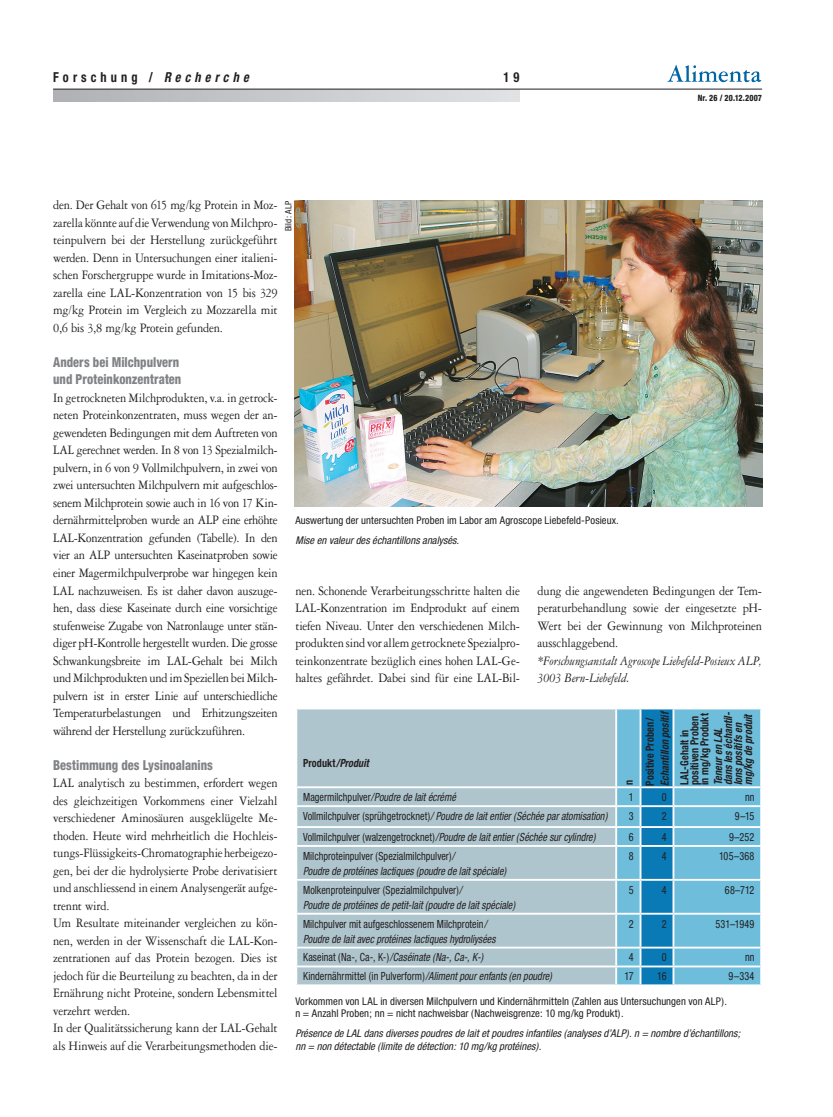
<style>
.page{position:relative;width:833px;height:1117px;background:#fff}
.page>*{position:absolute;margin:0;border:0;box-sizing:border-box;transform-origin:0 0}
.t1{font:13.75px/17.5px "Garamond Three";letter-spacing:-.01em;color:#231f20;text-align:justify;scale:.9 1}
.t2{font:800 condensed 13.75px/17.5px "Helvetica Neue";color:#808285;scale:.9 1}
.t3{font:italic 13.75px/17.5px "Garamond Three";letter-spacing:-.01em;color:#231f20;scale:.9 1}
.t4{font:700 condensed 13.75px "Helvetica Neue";letter-spacing:.33em;color:#231f20;scale:.9 1}
.t5{font:italic condensed 11.25px/15px "Helvetica Neue";color:#231f20;scale:.9 1}
.t6{font:condensed 11.25px "Helvetica Neue";letter-spacing:.005em;color:#231f20;scale:.9 1}
.t7{font:italic 700 condensed 11.25px/10px "Helvetica Neue";color:#231f20;scale:.9 1}
.t8{font:700 condensed 11.25px/10px "Helvetica Neue";letter-spacing:.01em;color:#231f20;scale:.9 1}
.t9{font:condensed 10.62px/12.5px "Helvetica Neue";letter-spacing:.005em;color:#231f20}
.t10{font:italic condensed 10.62px/12.5px "Helvetica Neue";letter-spacing:.005em;color:#231f20}
.t11{font:800 condensed 8.75px "Helvetica Neue";letter-spacing:.025em;color:#231f20;scale:.9 1}
.t12{font:condensed 8.75px "Helvetica Neue";letter-spacing:.015em;color:#231f20}
.s1{font-style:italic}
.s2{font-style:normal}
</style>
<div class="page">
<svg style="left:53px;top:90px;width:467px;height:11px"></svg>
<hr style="left:53px;top:89px;width:709px;height:1px;background:#231f20">
<svg style="left:667px;top:65px;width:94px;height:17px"></svg>
<img style="left:294px;top:201px;width:468px;height:306px">
<div style="left:296px;top:708px;width:320px;height:79px;background:#afc5cd"></div>
<div style="left:674px;top:709px;width:86px;height:275px;background:#6dbddb"></div>
<div style="left:297px;top:788px;width:318px;height:196px;background:#afc5cd"></div>
<hr style="left:295px;top:707px;width:321px;height:2px;background:#fff">
<hr style="left:295px;top:709px;width:2px;height:77px;background:#fff">
<hr style="left:295px;top:786px;width:321px;height:2px;background:#fff">
<hr style="left:673px;top:786px;width:89px;height:2px;background:#fff">
<hr style="left:295px;top:805px;width:321px;height:1px;background:#fff">
<hr style="left:673px;top:805px;width:89px;height:1px;background:#fff">
<hr style="left:295px;top:825px;width:321px;height:2px;background:#fff">
<hr style="left:673px;top:825px;width:89px;height:2px;background:#fff">
<svg style="left:760px;top:788px;width:1px;height:56px"></svg>
<hr style="left:295px;top:844px;width:321px;height:2px;background:#fff">
<hr style="left:673px;top:844px;width:89px;height:2px;background:#fff">
<hr style="left:295px;top:878px;width:321px;height:2px;background:#fff">
<hr style="left:673px;top:878px;width:89px;height:2px;background:#fff">
<hr style="left:295px;top:912px;width:321px;height:2px;background:#fff">
<hr style="left:673px;top:912px;width:89px;height:2px;background:#fff">
<hr style="left:295px;top:946px;width:321px;height:2px;background:#fff">
<hr style="left:673px;top:946px;width:89px;height:2px;background:#fff">
<hr style="left:295px;top:965px;width:321px;height:2px;background:#fff">
<hr style="left:673px;top:965px;width:89px;height:2px;background:#fff">
<svg style="left:615px;top:708px;width:59px;height:276px"></svg>
<svg style="left:760px;top:948px;width:1px;height:36px"></svg>
<p class="t4" style="left:53px;top:68px;width:219px">Forschung / <span class="s1">Recherche</span></p>
<p class="t4" style="left:503px;top:68px;width:19px">1 9</p>
<p class="t11" style="left:697px;top:93px;width:73px">Nr. 26 / 20.12.2007</p>
<p class="t1" style="left:53px;top:196px;width:251px">den. Der Gehalt von 615 mg/kg Protein in Moz&shy;zarella könnte auf die Verwendung von Milchpro&shy;teinpulvern bei der Herstellung zurückgeführt werden. Denn in Untersuchungen einer italieni&shy;schen Forschergruppe wurde in Imitations-Moz&shy;zarella eine LAL-Konzentration von 15 bis 329 mg/kg Protein im Vergleich zu Mozzarella mit 0,6 bis 3,8 mg/kg Protein gefunden.</p>
<p class="t2" style="left:53px;top:353px;width:144px">Anders bei Milchpulvern und Proteinkonzentraten</p>
<p class="t1" style="left:53px;top:389px;width:251px">In getrockneten Milchprodukten, v.a. in getrock&shy;neten Proteinkonzentraten, muss wegen der an&shy;gewendeten Bedingungen mit dem Auftreten von LAL gerechnet werden. In 8 von 13 Spezialmilch&shy;pulvern, in 6 von 9 Vollmilchpulvern, in zwei von zwei untersuchten Milchpulvern mit aufgeschlos&shy;senem Milchprotein sowie auch in 16 von 17 Kin&shy;dernährmittelproben wurde an ALP eine erhöhte LAL-Konzentration gefunden (Tabelle). In den vier an ALP untersuchten Kaseinatproben sowie einer Magermilchpulverprobe war hingegen kein LAL nachzuweisen. Es ist daher davon auszuge&shy;hen, dass diese Kaseinate durch eine vorsichtige stufenweise Zugabe von Natronlauge unter stän&shy;diger pH-Kontrolle hergestellt wurden. Die grosse Schwankungsbreite im LAL-Gehalt bei Milch und Milchprodukten und im Speziellen bei Milch&shy;pulvern ist in erster Linie auf unterschiedliche Temperaturbelastungen und Erhitzungszeiten während der Herstellung zurückzuführen.</p>
<p class="t2" style="left:53px;top:755px;width:179px">Bestimmung des Lysinoalanins</p>
<p class="t1" style="left:53px;top:774px;width:251px;text-align:left">LAL analytisch zu bestimmen, erfordert wegen des gleichzeitigen Vorkommens einer Vielzahl verschiedener Aminosäuren ausgeklügelte Me&shy;thoden. Heute wird mehrheitlich die Hochleis&shy;tungs-Flüssigkeits-Chromatographie herbeigezo&shy;gen, bei der die hydrolysierte Probe derivatisiert und anschliessend in einem Analysengerät aufge&shy;trennt wird.<br>Um Resultate miteinander vergleichen zu kön&shy;nen, werden in der Wissenschaft die LAL-Kon&shy;zentrationen auf das Protein bezogen. Dies ist jedoch für die Beurteilung zu beachten, da in der Ernährung nicht Proteine, sondern Lebensmittel verzehrt werden.<br>In der Qualitätssicherung kann der LAL-Gehalt als Hinweis auf die Verarbeitungsmethoden die-</p>
<p class="t12" style="left:283px;top:231px;width:32px;rotate:-90deg">Bild: ALP</p>
<p class="t9" style="left:295px;top:514px;width:325px">Auswertung der untersuchten Proben im Labor am Agroscope Liebefeld-Posieux.</p>
<p class="t10" style="left:295px;top:533px;width:165px">Mise en valeur des échantillons analysés.</p>
<p class="t1" style="left:295px;top:581px;width:251px">nen. Schonende Verarbeitungsschritte halten die LAL-Konzentration im Endprodukt auf einem tiefen Niveau. Unter den verschiedenen Milch&shy;produkten sind vor allem getrocknete Spezialpro&shy;teinkonzentrate bezüglich eines hohen LAL-Ge&shy;haltes gefährdet. Dabei sind für eine LAL-Bil-</p>
<p class="t1" style="left:537px;top:581px;width:251px">dung die angewendeten Bedingungen der Tem&shy;peraturbehandlung sowie der eingesetzte pH-Wert bei der Gewinnung von Milchproteinen ausschlaggebend.</p>
<p class="t3" style="left:537px;top:651px;width:251px">*Forschungsanstalt Agroscope Liebefeld-Posieux ALP,<br>3003 Bern-Liebefeld.</p>
<p class="t8" style="left:618px;top:785px;width:77px;line-height:20.9px;rotate:-90deg">n<br>Positive Proben/</p>
<p class="t7" style="left:659px;top:785px;width:85px;rotate:-90deg">Echantillon positif</p>
<p class="t7" style="left:733px;top:785px;width:81px;rotate:-90deg">lons positifs en mg/kg de produit</p>
<p class="t8" style="left:679px;top:785px;width:81px;rotate:-90deg">LAL-Gehalt in positiven Proben in mg/kg Produkt</p>
<p class="t7" style="left:713px;top:785px;width:83px;rotate:-90deg">Teneur en LAL dans les échantil-</p>
<p class="t7" style="left:303px;top:758px;width:75px"><span class="s2">Produkt</span>/Produit</p>
<p class="t5" style="left:303px;top:789px;width:171px"><span class="s2">Magermilchpulver</span>/Poudre de lait écrémé</p>
<p class="t6" style="left:629px;top:790px;width:7px">1</p>
<p class="t6" style="left:662px;top:790px;width:7px">0</p>
<p class="t6" style="left:745px;top:790px;width:12px">nn</p>
<p class="t5" style="left:303px;top:808px;width:340px"><span class="s2">Vollmilchpulver (sprühgetrocknet)</span>/ Poudre de lait entier (Séchée par atomisation)</p>
<p class="t6" style="left:629px;top:809px;width:7px">3</p>
<p class="t6" style="left:662px;top:809px;width:7px">2</p>
<p class="t6" style="left:735px;top:809px;width:23px">9–15</p>
<p class="t5" style="left:303px;top:829px;width:326px"><span class="s2">Vollmilchpulver (walzengetrocknet)</span>/Poudre de lait entier (Séchée sur cylindre)</p>
<p class="t6" style="left:629px;top:830px;width:7px">6</p>
<p class="t6" style="left:662px;top:830px;width:7px">4</p>
<p class="t6" style="left:729px;top:830px;width:30px">9–252</p>
<p class="t5" style="left:303px;top:848px;width:227px"><span class="s2">Milchproteinpulver (Spezialmilchpulver)</span>/<br>Poudre de protéines lactiques (poudre de lait spéciale)</p>
<p class="t6" style="left:629px;top:849px;width:7px">8</p>
<p class="t6" style="left:662px;top:849px;width:7px">4</p>
<p class="t6" style="left:719px;top:849px;width:41px">105–368</p>
<p class="t5" style="left:303px;top:881px;width:237px"><span class="s2">Molkenproteinpulver (Spezialmilchpulver)</span>/<br>Poudre de protéines de petit-lait (poudre de lait spéciale)</p>
<p class="t6" style="left:629px;top:883px;width:7px">5</p>
<p class="t6" style="left:662px;top:883px;width:7px">4</p>
<p class="t6" style="left:725px;top:883px;width:34px">68–712</p>
<p class="t5" style="left:303px;top:915px;width:215px"><span class="s2">Milchpulver mit aufgeschlossenem Milchprotein</span>/<br>Poudre de lait avec protéines lactiques hydroliysées</p>
<p class="t6" style="left:629px;top:916px;width:7px">2</p>
<p class="t6" style="left:662px;top:916px;width:7px">2</p>
<p class="t6" style="left:715px;top:916px;width:45px">531–1949</p>
<p class="t5" style="left:303px;top:949px;width:202px"><span class="s2">Kaseinat (Na-, Ca-, K-)</span>/Caséinate (Na-, Ca-, K-)</p>
<p class="t6" style="left:629px;top:950px;width:7px">4</p>
<p class="t6" style="left:662px;top:950px;width:7px">0</p>
<p class="t6" style="left:745px;top:950px;width:12px">nn</p>
<p class="t6" style="left:303px;top:969px;width:278px">Kindernährmittel (in Pulverform)<span class="s1">/Aliment pour enfants (en poudre)</span></p>
<p class="t6" style="left:624px;top:969px;width:12px">17</p>
<p class="t6" style="left:657px;top:969px;width:12px">16</p>
<p class="t6" style="left:728px;top:969px;width:30px">9–334</p>
<p class="t9" style="left:295px;top:994px;width:433px">Vorkommen von LAL in diversen Milchpulvern und Kindernährmitteln (Zahlen aus Untersuchungen von ALP). n = Anzahl Proben; nn = nicht nachweisbar (Nachweisgrenze: 10 mg/kg Produkt).</p>
<p class="t10" style="left:295px;top:1026px;width:446px">Présence de LAL dans diverses poudres de lait et poudres infantiles (analyses d’ALP). n = nombre d’échantillons; nn = non détectable (limite de détection: 10 mg/kg protéines).</p>
</div>
